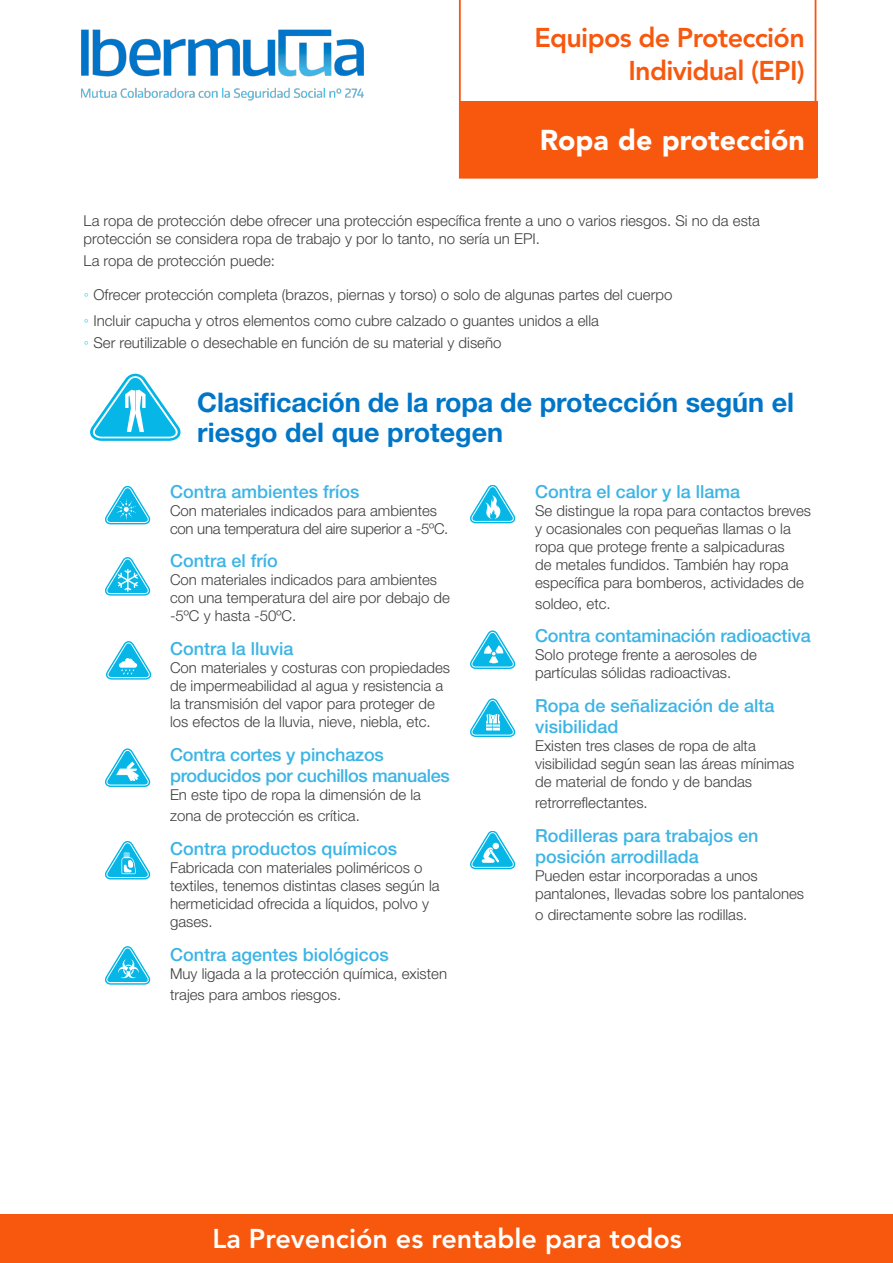
<style>
.page{position:relative;width:893px;height:1263px;background:#fff}
.page>*{position:absolute;margin:0;border:0;box-sizing:border-box;transform-origin:0 0}
.Título_2{font:900 28.5px "Avenir LT Std";color:#fff}
.t1{font:700 27px/30px "Helvetica Neue LT Std";color:#0076c8}
.t2{font:800 27px "Avenir LT Std";letter-spacing:-.025em;color:#f7580e}
.t3{font:800 27px "Avenir LT Std";color:#fff}
.t4{font:500 18px/21px "Helvetica Neue LT Std";color:#3cb4e5}
.t5{font:500 18px/21px "Helvetica Neue LT Std";letter-spacing:-.02em;color:#3cb4e5}
.t6{font:300 15px/18px "Helvetica Neue LT Std";color:#3e3e3f}
.s1{font-family:"Helvetica Neue LT Std Bd Ou";font-weight:400;font-size:18px;color:#00b5e6}
</style>
<div class="page">
<div style="left:0;top:1214px;width:893px;height:49px;background:#f7580e"></div>
<svg style="left:459px;top:0;width:357px;height:179px"></svg>
<div style="left:460px;top:101px;width:357px;height:77px;background:#f7580e"></div>
<img style="left:81px;top:29px;width:283px;height:72px">
<svg style="left:105px;top:557px;width:45px;height:39px"></svg>
<svg style="left:105px;top:748px;width:45px;height:39px"></svg>
<svg style="left:105px;top:841px;width:45px;height:38px"></svg>
<svg style="left:470px;top:485px;width:46px;height:38px"></svg>
<svg style="left:470px;top:630px;width:46px;height:39px"></svg>
<svg style="left:105px;top:946px;width:45px;height:39px"></svg>
<svg style="left:470px;top:698px;width:46px;height:39px"></svg>
<svg style="left:470px;top:831px;width:46px;height:38px"></svg>
<svg style="left:106px;top:641px;width:46px;height:39px"></svg>
<svg style="left:90px;top:374px;width:91px;height:67px"></svg>
<svg style="left:105px;top:486px;width:45px;height:38px"></svg>
<p class="t2" style="left:534px;top:22px;width:272px">Equipos de Protección</p>
<p class="t2" style="left:628px;top:55px;width:178px">Individual (EPI)</p>
<p class="Título_2" style="left:540px;top:123px;width:267px">Ropa de protección</p>
<p class="t6" style="left:84px;top:211px;width:678px">La ropa de protección debe ofrecer una protección específica frente a uno o varios riesgos. Si no da esta protección se considera ropa de trabajo y por lo tanto, no sería un EPI.</p>
<p class="t6" style="left:84px;top:251px;width:193px">La ropa de protección puede:</p>
<p class="t6" style="left:84px;top:286px;width:590px"><span class="s1">·</span> Ofrecer protección completa (brazos, piernas y torso) o solo de algunas partes del cuerpo</p>
<p class="t6" style="left:84px;top:311px;width:517px"><span class="s1">·</span> Incluir capucha y otros elementos como cubre calzado o guantes unidos a ella</p>
<p class="t6" style="left:84px;top:333px;width:419px"><span class="s1">·</span> Ser reutilizable o desechable en función de su material y diseño</p>
<p class="t1" style="left:197px;top:386px;width:598px">Clasificación de la ropa de protección según el riesgo del que protegen</p>
<p class="t4" style="left:170px;top:481px;width:191px">Contra ambientes fríos</p>
<p class="t6" style="left:170px;top:501px;width:280px">Con materiales indicados para ambientes con una temperatura del aire superior a -5ºC.</p>
<p class="t4" style="left:170px;top:550px;width:109px">Contra el frío</p>
<p class="t6" style="left:170px;top:571px;width:281px">Con materiales indicados para ambientes con una temperatura del aire por debajo de -5ºC y hasta -50ºC.</p>
<p class="t4" style="left:170px;top:638px;width:125px">Contra la lluvia</p>
<p class="t6" style="left:170px;top:659px;width:281px">Con materiales y costuras con propiedades de impermeabilidad al agua y resistencia a la transmisión del vapor para proteger de los efectos de la lluvia, nieve, niebla, etc.</p>
<p class="t5" style="left:170px;top:744px;width:281px">Contra cortes y pinchazos producidos por cuchillos manuales</p>
<p class="t6" style="left:170px;top:784px;width:252px;line-height:21px">En este tipo de ropa la dimensión de la zona de protección es crítica.</p>
<p class="t4" style="left:170px;top:838px;width:229px">Contra productos químicos</p>
<p class="t6" style="left:170px;top:858px;width:271px">Fabricada con materiales poliméricos o textiles, tenemos distintas clases según la hermeticidad ofrecida a líquidos, polvo y gases.</p>
<p class="t4" style="left:170px;top:943px;width:220px">Contra agentes biológicos</p>
<p class="t6" style="left:170px;top:962px;width:279px;line-height:21px">Muy ligada a la protección química, existen trajes para ambos riesgos.</p>
<p class="t4" style="left:535px;top:481px;width:207px">Contra el calor y la llama</p>
<p class="t6" style="left:535px;top:501px;width:277px">Se distingue la ropa para contactos breves y ocasionales con pequeñas llamas o la ropa que protege frente a salpicaduras<br>de metales fundidos. También hay ropa específica para bomberos, actividades de</p>
<p class="t6" style="left:535px;top:594px;width:77px">soldeo, etc.</p>
<p class="t4" style="left:535px;top:625px;width:277px">Contra contaminación radioactiva</p>
<p class="t6" style="left:535px;top:646px;width:223px">Solo protege frente a aerosoles de partículas sólidas radioactivas.</p>
<p class="t4" style="left:535px;top:695px;width:241px">Ropa de señalización de alta visibilidad</p>
<p class="t6" style="left:535px;top:737px;width:261px">Existen tres clases de ropa de alta visibilidad según sean las áreas mínimas de material de fondo y de bandas</p>
<p class="t6" style="left:535px;top:794px;width:114px">retrorreflectantes.</p>
<p class="t4" style="left:535px;top:825px;width:225px">Rodilleras para trabajos en posición arrodillada</p>
<p class="t6" style="left:535px;top:866px;width:270px">Pueden estar incorporadas a unos pantalones, llevadas sobre los pantalones</p>
<p class="t6" style="left:535px;top:905px;width:214px">o directamente sobre las rodillas.</p>
<p class="t3" style="left:212px;top:1222px;width:471px">La Prevención es rentable para todos</p>
</div>
